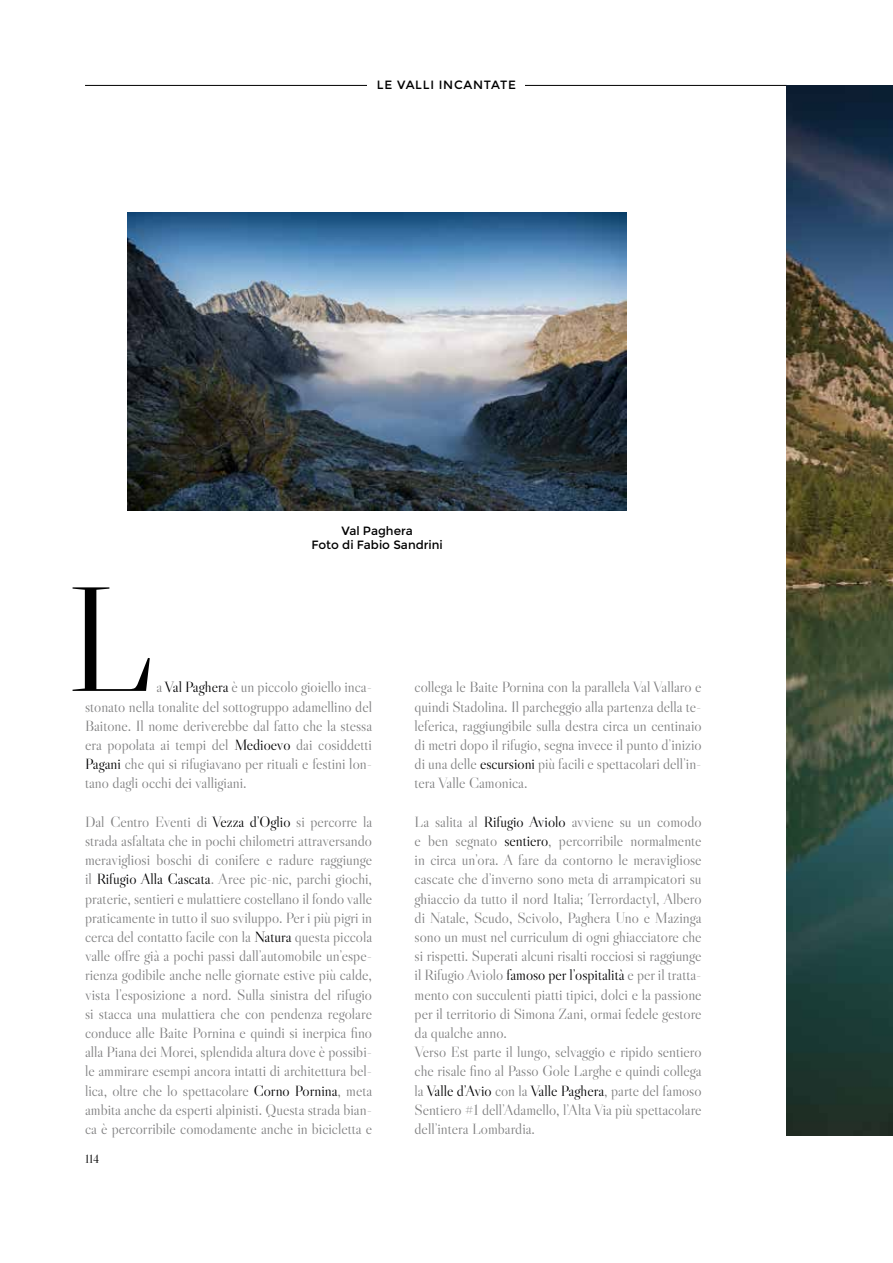
<style>
.page{position:relative;width:893px;height:1263px;background:#fff}
.page>*{position:absolute;margin:0;border:0;box-sizing:border-box;transform-origin:0 0}
.t1{font:150px "Libre Caslon Display";color:#000}
.t2{font:15px/19.2px "Libre Caslon Display";color:#808081;text-align:justify}
.t3{font:12px/13.5px "Montserrat";color:#000;text-align:center}
.t4{font:12px "Montserrat";letter-spacing:.06em;color:#000}
.t5{font:12px "Libre Caslon Display";color:#000}
.s1{color:#020203}
</style>
<div class="page">
<img style="left:128px;top:213px;width:499px;height:298px">
<hr style="left:85px;top:85px;width:702px;height:1px;background:#000">
<div style="left:368px;top:77px;width:157px;height:16px;background:#fff"></div>
<img style="left:787px;top:85px;width:106px;height:1050px">
<p class="t4" style="left:377px;top:80px;width:141px">LE VALLI INCANTATE</p>
<p class="t3" style="left:311px;top:525px;width:133px">Val Paghera<br>Foto di Fabio Sandrini</p>
<h1 class="t1" style="left:67px;top:581px;width:89px">L</h1>
<p class="t2" style="left:85px;top:679px;width:289px;text-indent:71px">a <span class="s1">Val Paghera</span> è un piccolo gioiello inca&shy;stonato nella tonalite del sottogruppo adamellino del Baitone. Il nome deriverebbe dal fatto che la stessa era popolata ai tempi del <span class="s1">Medioevo</span> dai cosiddetti <span class="s1">Pagani</span> che qui si rifugiavano per rituali e festini lon&shy;tano dagli occhi dei valligiani.</p>
<p class="t2" style="left:85px;top:813px;width:289px">Dal Centro Eventi di <span class="s1">Vezza d’Oglio</span> si percorre la strada asfaltata che in pochi chilometri attraversando meravigliosi boschi di conifere e radure raggiunge il <span class="s1">Rifugio Alla Cascata</span>. Aree pic-nic, parchi giochi, praterie, sentieri e mulattiere costellano il fondo valle praticamente in tutto il suo sviluppo. Per i più pigri in cerca del contatto facile con la <span class="s1">Natura</span> questa piccola valle offre già a pochi passi dall’automobile un’espe&shy;rienza godibile anche nelle giornate estive più calde, vista l’esposizione a nord. Sulla sinistra del rifugio si stacca una mulattiera che con pendenza regolare conduce alle Baite Pornina e quindi si inerpica fino alla Piana dei Morei, splendida altura dove è possibi&shy;le ammirare esempi ancora intatti di architettura bel&shy;lica, oltre che lo spettacolare <span class="s1">Corno Pornina</span>, meta ambita anche da esperti alpinisti. Questa strada bian&shy;ca è percorribile comodamente anche in bicicletta e</p>
<p class="t5" style="left:85px;top:1154px;width:16px">114</p>
<p class="t2" style="left:415px;top:679px;width:289px">collega le Baite Pornina con la parallela Val Vallaro e quindi Stadolina. Il parcheggio alla partenza della te&shy;leferica, raggiungibile sulla destra circa un centinaio di metri dopo il rifugio, segna invece il punto d’inizio di una delle <span class="s1">escursioni</span> più facili e spettacolari dell’in&shy;tera Valle Camonica.</p>
<p class="t2" style="left:415px;top:813px;width:289px;text-align:left">La salita al <span class="s1">Rifugio Aviolo</span> avviene su un comodo e ben segnato <span class="s1">sentiero</span>, percorribile normalmente in circa un’ora. A fare da contorno le meravigliose cascate che d’inverno sono meta di arrampicatori su ghiaccio da tutto il nord Italia; Terrordactyl, Albero di Natale, Scudo, Scivolo, Paghera Uno e Mazinga sono un must nel curriculum di ogni ghiacciatore che si rispetti. Superati alcuni risalti rocciosi si raggiunge il Rifugio Aviolo <span class="s1">famoso per l’ospitalità</span> e per il tratta&shy;mento con succulenti piatti tipici, dolci e la passione per il territorio di Simona Zani, ormai fedele gestore da qualche anno.<br>Verso Est parte il lungo, selvaggio e ripido sentiero che risale fino al Passo Gole Larghe e quindi collega la <span class="s1">Valle d’Avio</span> con la <span class="s1">Valle Paghera</span>, parte del famoso Sentiero #1 dell’Adamello, l’Alta Via più spettacolare dell’intera Lombardia.</p>
</div>
